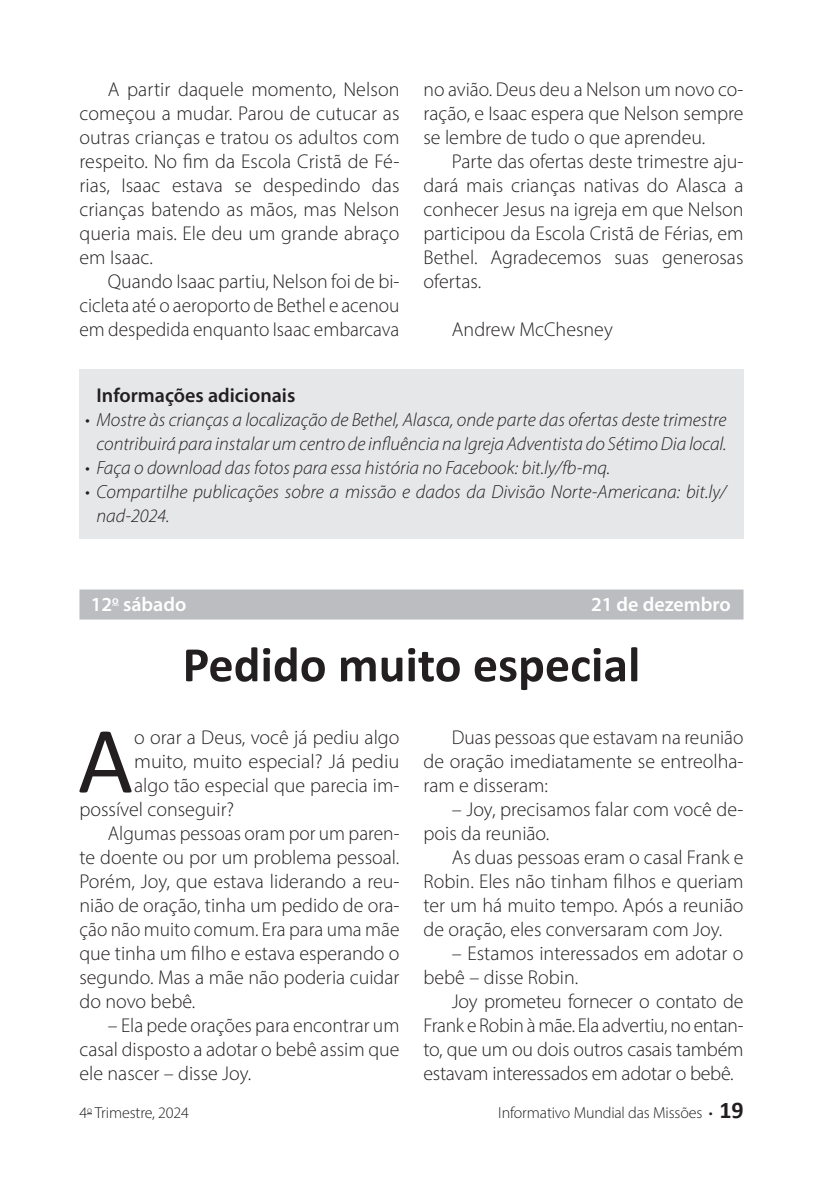
<style>
.page{position:relative;width:823px;height:1191px;background:#fff}
.page>*{position:absolute;margin:0;border:0;box-sizing:border-box;transform-origin:0 0}
.t1{font:95.6px "Calibri";color:#231f20}
.t2{font:700 50px "Calibri";color:#231f20}
.t3{font:300 20px/24px "Myriad Pro";color:#231f20;text-align:justify}
.t4{font:600 20px "Myriad Pro";color:#fff}
.t5{font:600 20px "Myriad Pro";color:#231f20}
.t6{font:italic 300 19px/24px "Myriad Pro";color:#231f20;text-align:center}
.t7{font:300 16px "Myriad Pro";letter-spacing:-.01em;color:#231f20}
.s1{font-family:"Calibri";font-weight:700;font-size:24px}
</style>
<div class="page">
<div style="left:79px;top:589px;width:664px;height:30px;background:#bcbdc0"></div>
<div style="left:79px;top:370px;width:664px;height:169px;background:#e6e7e9"></div>
<p class="t3" style="left:79px;top:77px;width:321px;text-indent:28px">A partir daquele momento, Nelson começou a mudar. Parou de cutucar as outras crianças e tratou os adultos com respeito. No fim da Escola Cristã de Fé&shy;rias, Isaac estava se despedindo das crianças batendo as mãos, mas Nelson queria mais. Ele deu um grande abraço em Isaac.</p>
<p class="t3" style="left:79px;top:269px;width:321px;text-indent:28px">Quando Isaac partiu, Nelson foi de bi&shy;cicleta até o aeroporto de Bethel e acenou em despedida enquanto Isaac embarcava</p>
<p class="t3" style="left:423px;top:77px;width:321px">no avião. Deus deu a Nelson um novo co&shy;ração, e Isaac espera que Nelson sempre se lembre de tudo o que aprendeu.</p>
<p class="t3" style="left:423px;top:149px;width:321px;text-indent:28px">Parte das ofertas deste trimestre aju&shy;dará mais crianças nativas do Alasca a conhecer Jesus na igreja em que Nelson participou da Escola Cristã de Férias, em Bethel. Agradecemos suas generosas ofertas.</p>
<p class="t3" style="left:451px;top:317px;width:162px">Andrew McChesney</p>
<p class="t5" style="left:96px;top:382px;width:200px">Informações adicionais</p>
<p class="t6" style="left:85px;top:407px;width:642px">• Mostre às crianças a localização de Bethel, Alasca, onde parte das ofertas deste trimestre contribuirá para instalar um centro de influência na Igreja Adventista do Sétimo Dia local.</p>
<p class="t6" style="left:85px;top:455px;width:526px">• Faça o download das fotos para essa história no Facebook: bit.ly/fb-mq.</p>
<p class="t6" style="left:96px;top:479px;width:631px;text-align:left;text-indent:-11px">• Compartilhe publicações sobre a missão e dados da Divisão Norte-Americana: bit.ly/ nad-2024.</p>
<p class="t4" style="left:91px;top:591px;width:97px">12<sup>o</sup> sábado</p>
<p class="t4" style="left:590px;top:591px;width:141px">21 de dezembro</p>
<h2 class="t2" style="left:182px;top:629px;width:459px">Pedido muito especial</h2>
<h1 class="t1" style="left:78px;top:694px;width:57px">A</h1>
<p class="t3" style="left:134px;top:725px;width:267px">o orar a Deus, você já pediu algo</p>
<p class="t3" style="left:134px;top:749px;width:266px">muito, muito especial? Já pediu</p>
<p class="t3" style="left:134px;top:773px;width:267px">algo tão especial que parecia im-</p>
<p class="t3" style="left:79px;top:797px;width:156px">possível conseguir?</p>
<p class="t3" style="left:108px;top:821px;width:293px">Algumas pessoas oram por um paren-</p>
<p class="t3" style="left:79px;top:845px;width:321px">te doente ou por um problema pessoal.</p>
<p class="t3" style="left:79px;top:869px;width:321px">Porém, Joy, que estava liderando a reu-</p>
<p class="t3" style="left:79px;top:893px;width:321px">nião de oração, tinha um pedido de ora-</p>
<p class="t3" style="left:79px;top:917px;width:321px">ção não muito comum. Era para uma mãe</p>
<p class="t3" style="left:79px;top:941px;width:321px">que tinha um filho e estava esperando o</p>
<p class="t3" style="left:79px;top:965px;width:321px">segundo. Mas a mãe não poderia cuidar</p>
<p class="t3" style="left:79px;top:989px;width:117px">do novo bebê.</p>
<p class="t3" style="left:79px;top:1013px;width:321px;text-indent:28px">– Ela pede orações para encontrar um casal disposto a adotar o bebê assim que ele nascer – disse Joy.</p>
<p class="t3" style="left:423px;top:725px;width:321px;text-indent:28px">Duas pessoas que estavam na reunião de oração imediatamente se entreolha&shy;ram e disseram:</p>
<p class="t3" style="left:423px;top:797px;width:321px;text-indent:28px">– Joy, precisamos falar com você de&shy;pois da reunião.</p>
<p class="t3" style="left:423px;top:845px;width:321px;text-indent:28px">As duas pessoas eram o casal Frank e Robin. Eles não tinham filhos e queriam ter um há muito tempo. Após a reunião de oração, eles conversaram com Joy.</p>
<p class="t3" style="left:423px;top:941px;width:321px;text-indent:28px">– Estamos interessados em adotar o bebê – disse Robin.</p>
<p class="t3" style="left:423px;top:989px;width:321px;text-indent:28px">Joy prometeu fornecer o contato de Frank e Robin à mãe. Ela advertiu, no entan&shy;to, que um ou dois outros casais também estavam interessados em adotar o bebê.</p>
<p class="t7" style="left:79px;top:1103px;width:111px">4<sup>o</sup> Trimestre, 2024</p>
<p class="t7" style="left:498px;top:1103px;width:247px">Informativo Mundial das Missões • <span class="s1">19</span></p>
</div>
